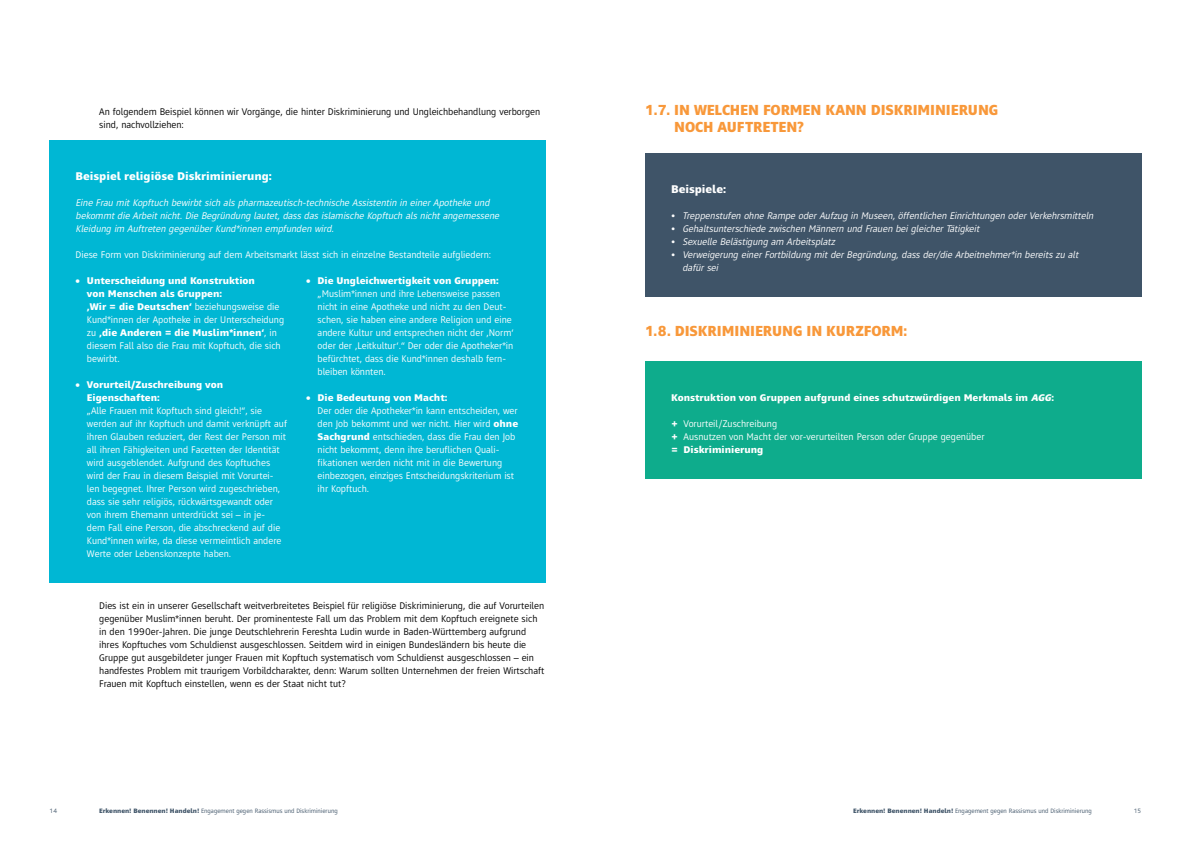
<style>
.page{position:relative;width:1191px;height:842px;background:#fff}
.page>*{position:absolute;margin:0;border:0;box-sizing:border-box;transform-origin:0 0}
.t1{font:800 15px/17.3px "Mayberry Pro";letter-spacing:-.005em;color:#f8983a;scale:.95 1}
.t2{font:800 11.5px "Mayberry Pro";color:#fff}
.t3{font:10px/13px "Mayberry Pro";color:#fff}
.t4{font:10px/13px "Mayberry Pro";color:#000}
.t5{font:italic 10px/13px "Mayberry Pro";color:#fff}
.t6{font:800 10px/13px "Mayberry Pro";color:#fff}
.t7{font:6.5px "Mayberry Pro";color:#3f5468}
.s1{font-weight:800}
.s2{font-style:normal}
.s3{font-style:italic}
</style>
<div class="page">
<div style="left:645px;top:362px;width:496px;height:117px;background:#0eac8c"></div>
<div style="left:645px;top:154px;width:496px;height:143px;background:#3f5468"></div>
<div style="left:50px;top:141px;width:496px;height:143px;background:#00b7d4"></div>
<div style="left:50px;top:271px;width:496px;height:312px;background:#00b7d4"></div>
<p class="t4" style="left:99px;top:104px;width:442px">An folgendem Beispiel können wir Vorgänge, die hinter Diskriminierung und Ungleichbehandlung verborgen sind, nachvollziehen:</p>
<p class="t2" style="left:76px;top:168px;width:198px">Beispiel religiöse Diskriminierung:</p>
<p class="t5" style="left:76px;top:195px;width:427px">Eine Frau mitKopftuch bewirbtsich alspharmazeutisch-technische Assistentin in einerApotheke und bekommtdie Arbeitnicht.Die Begründung lautet,dassdasislamische Kopftuch alsnichtangemessene<br>Kleidung im Auftreten gegenüberKund*innen empfunden wird.</p>
<p class="t3" style="left:76px;top:247px;width:417px">Diese Form von Diskriminierung auf dem Arbeitsmarkt lässt sich in einzelne Bestandteile aufgliedern:</p>
<p class="t3" style="left:87px;top:273px;width:199px;text-indent:-11px"><span class="s1">• Unterscheidung und Konstruktion<br>von Menschen als Gruppen:<br>‚Wir = die Deutschen‘</span> beziehungsweise die Kund*innen der Apotheke in der Unterscheidung zu <span class="s1">‚die Anderen = die Muslim*innen‘</span>, in diesem Fall also die Frau mit Kopftuch, die sich bewirbt.</p>
<p class="t6" style="left:87px;top:377px;width:138px;text-indent:-11px">• Vorurteil/Zuschreibung von<br>Eigenschaften:</p>
<p class="t3" style="left:87px;top:403px;width:202px">„Alle Frauen mit Kopftuch sind gleich!“, sie werden auf ihr Kopftuch und damit verknüpft auf ihren Glauben reduziert, der Rest der Person mit all ihren Fähigkeiten und Facetten der Identität wird ausgeblendet. Aufgrund des Kopftuches wird der Frau in diesem Beispiel mit Vorurtei&shy;len begegnet. Ihrer Person wird zugeschrieben, dass sie sehr religiös, rückwärtsgewandt oder von ihrem Ehemann unterdrückt sei – in je-<br>dem Fall eine Person, die abschreckend auf die Kund*innen wirke, da diese vermeintlich andere Werte oder Lebenskonzepte haben.</p>
<p class="t6" style="left:306px;top:273px;width:194px">• Die Ungleichwertigkeit von Gruppen:</p>
<p class="t3" style="left:317px;top:286px;width:198px">„Muslim*innen und ihre Lebensweise passen nicht in eine Apotheke und nicht zu den Deut&shy;schen, sie haben eine andere Religion und eine andere Kultur und entsprechen nicht der ‚Norm‘ oder der ‚Leitkultur‘.“ Der oder die Apotheker*in befürchtet, dass die Kund*innen deshalb fern&shy;bleiben könnten.</p>
<p class="t6" style="left:306px;top:390px;width:143px">• Die Bedeutung von Macht:</p>
<p class="t3" style="left:317px;top:403px;width:202px">Der oder die Apotheker*in kann entscheiden, wer den Job bekommt und wer nicht. Hier wird <span class="s1">ohne Sachgrund</span> entschieden, dass die Frau den Job nicht bekommt, denn ihre beruflichen Quali&shy;fikationen werden nicht mit in die Bewertung einbezogen, einziges Entscheidungskriterium ist ihr Kopftuch.</p>
<p class="t4" style="left:99px;top:598px;width:447px">Dies ist ein in unserer Gesellschaft weitverbreitetes Beispiel für religiöse Diskriminierung, die auf Vorurteilen gegenüber Muslim*innen beruht. Der prominenteste Fall um das Problem mit dem Kopftuch ereignete sich in den 1990er-Jahren. Die junge Deutschlehrerin Fereshta Ludin wurde in Baden-Württemberg aufgrund ihres Kopftuches vom Schuldienst ausgeschlossen. Seitdem wird in einigen Bundesländern bis heute die Gruppe gut ausgebildeter junger Frauen mit Kopftuch systematisch vom Schuldienst ausgeschlossen – ein handfestes Problem mit traurigem Vorbildcharakter, denn: Warum sollten Unternehmen der freien Wirtschaft Frauen mit Kopftuch einstellen, wenn es der Staat nicht tut?</p>
<h1 class="t1" style="left:674px;top:100px;width:342px;text-indent:-29px">1.7. IN WELCHEN FORMEN KANN DISKRIMINIERUNG<br>NOCH AUFTRETEN?</h1>
<p class="t2" style="left:671px;top:181px;width:57px">Beispiele:</p>
<p class="t5" style="left:671px;top:208px;width:426px"><span class="s2">•</span> Treppenstufen ohne Rampe oderAufzug in Museen,öffentlichen Einrichtungen oderVerkehrsmitteln</p>
<p class="t5" style="left:671px;top:221px;width:312px"><span class="s2">•</span> Gehaltsunterschiede zwischen Männern und Frauen beigleicherTätigkeit</p>
<p class="t5" style="left:671px;top:234px;width:168px"><span class="s2">•</span> Sexuelle Belästigung am Arbeitsplatz</p>
<p class="t5" style="left:682px;top:247px;width:400px;text-indent:-11px"><span class="s2">•</span> Verweigerung einerFortbildung mitderBegründung,dassder/die Arbeitnehmer*in bereitszu alt dafürsei</p>
<h1 class="t1" style="left:645px;top:321px;width:277px">1.8. DISKRIMINIERUNG IN KURZFORM:</h1>
<p class="t6" style="left:671px;top:390px;width:384px">Konstruktion von Gruppen aufgrund eines schutzwürdigen Merkmals im <span class="s3">AGG</span>:</p>
<p class="t3" style="left:671px;top:416px;width:315px"><span class="s1">+</span> Vorurteil/Zuschreibung<br><span class="s1">+</span> Ausnutzen von Macht der vor-verurteilten Person oder Gruppe gegenüber <span class="s1">= Diskriminierung</span></p>
<p class="t7" style="left:50px;top:806px;width:9px">14</p>
<p class="t7" style="left:99px;top:806px;width:240px"><span class="s1">Erkennen! Benennen! Handeln!</span> Engagement gegen Rassismus und Diskriminierung</p>
<p class="t7" style="left:853px;top:806px;width:240px"><span class="s1">Erkennen! Benennen! Handeln!</span> Engagement gegen Rassismus und Diskriminierung</p>
<p class="t7" style="left:1133px;top:806px;width:9px">15</p>
</div>
